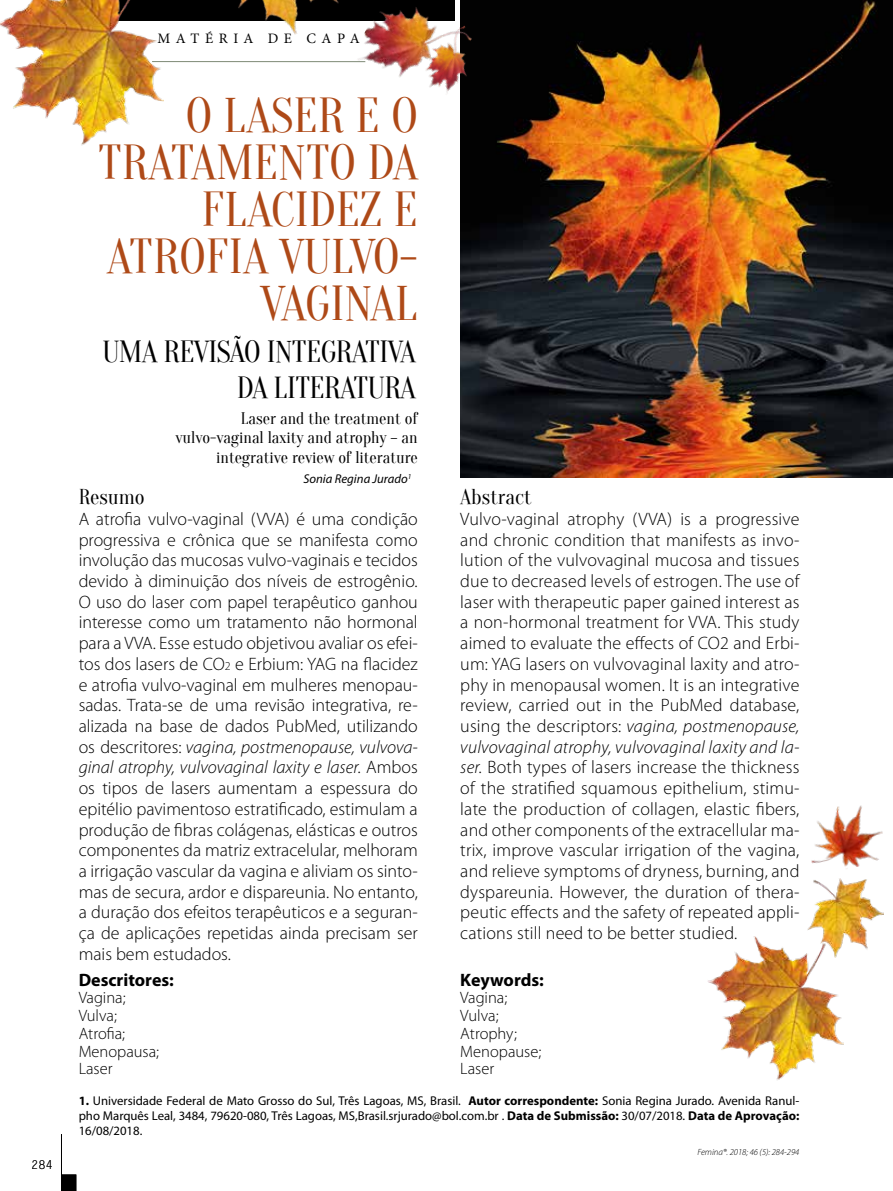
<style>
.page{position:relative;width:893px;height:1191px;background:#fff}
.page>*{position:absolute;margin:0;border:0;box-sizing:border-box;transform-origin:0 0}
.t1{font:48px/47.1px "Oranienbaum";color:#ae4917;text-align:right}
.t2{font:30px/36px "Oranienbaum";letter-spacing:-.02em;color:#000;text-align:right}
.t3{font:21px "Oranienbaum";color:#000}
.t4{font:300 18px/20.7px "Myriad Pro";color:#000;text-align:justify}
.t5{font:700 18px "Myriad Pro";color:#000}
.t6{font:16.5px/19.8px "Oranienbaum";color:#000;text-align:right}
.t7{font:300 16.5px/17.7px "Myriad Pro";color:#000}
.t8{font:14.4px "Minion Pro";letter-spacing:.39em;color:#000}
.t9{font:12.75px/15.3px "Myriad Pro";color:#000;text-align:justify}
.t10{font:italic 12.75px "Myriad Pro";color:#000}
.t11{font:12px "Letter Gothic Std";color:#000}
.t12{font:italic 300 9px "Myriad Pro";color:#000}
.s1{font-size:12px}
.s2{font-style:italic}
.s3{font-weight:700}
</style>
<div class="page">
<div style="left:73px;top:0;width:382px;height:21px;background:#000"></div>
<hr style="left:152px;top:61px;width:213px;height:1px;background:#7e8a76">
<img style="left:460px;top:0;width:433px;height:478px">
<img style="left:707px;top:936px;width:137px;height:144px">
<img style="left:808px;top:878px;width:76px;height:79px">
<img style="left:811px;top:805px;width:72px;height:64px">
<img style="left:0;top:0;width:164px;height:146px">
<img style="left:238px;top:0;width:101px;height:35px">
<img style="left:352px;top:0;width:121px;height:102px">
<img style="left:412px;top:24px;width:79px;height:76px">
<hr style="left:61px;top:1134px;width:1px;height:57px;background:#000">
<svg style="left:62px;top:1174px;width:14px;height:17px"></svg>
<p class="t11" style="left:31px;top:1157px;width:23px">284</p>
<p class="t8" style="left:157px;top:29px;width:204px">MATÉRIA DE CAPA</p>
<h1 class="t1" style="left:98px;top:93px;width:321px">O LASER E O<br>TRATAMENTO DA<br>FLACIDEZ E<br>ATROFIA VULVO-<br>VAGINAL</h1>
<h2 class="t2" style="left:102px;top:335px;width:315px">UMA REVISÃO INTEGRATIVA<br>DA LITERATURA</h2>
<p class="t6" style="left:176px;top:408px;width:244px">Laser and the treatment of vulvo-vaginal laxity and atrophy – an integrative review of literature</p>
<p class="t10" style="left:303px;top:472px;width:110px">Sonia Regina Jurado<sup>1</sup></p>
<p class="t3" style="left:79px;top:485px;width:68px">Resumo</p>
<p class="t4" style="left:79px;top:509px;width:341px">A atrofia vulvo-vaginal (VVA) é uma condição progressiva e crônica que se manifesta como involução das mucosas vulvo-vaginais e tecidos devido à diminuição dos níveis de estrogênio.<br>O uso do laser com papel terapêutico ganhou interesse como um tratamento não hormonal para a VVA. Esse estudo objetivou avaliar os efei&shy;tos dos lasers de CO<span class="s1">2</span> e Erbium: YAG na flacidez e atrofia vulvo-vaginal em mulheres menopau&shy;sadas. Trata-se de uma revisão integrativa, re&shy;alizada na base de dados PubMed, utilizando os descritores: <span class="s2">vagina, postmenopause, vulvova&shy;ginal atrophy, vulvovaginal laxity e laser.</span> Ambos os tipos de lasers aumentam a espessura do epitélio pavimentoso estratificado, estimulam a produção de fibras colágenas, elásticas e outros componentes da matriz extracelular, melhoram a irrigação vascular da vagina e aliviam os sinto&shy;mas de secura, ardor e dispareunia. No entanto, a duração dos efeitos terapêuticos e a seguran&shy;ça de aplicações repetidas ainda precisam ser mais bem estudados.</p>
<p class="t5" style="left:79px;top:969px;width:97px">Descritores:</p>
<p class="t7" style="left:79px;top:989px;width:82px">Vagina;<br>Vulva;<br>Atrofia;<br>Menopausa;<br>Laser</p>
<p class="t3" style="left:460px;top:485px;width:73px">Abstract</p>
<p class="t4" style="left:460px;top:509px;width:341px">Vulvo-vaginal atrophy (VVA) is a progressive and chronic condition that manifests as invo&shy;lution of the vulvovaginal mucosa and tissues due to decreased levels of estrogen. The use of laser with therapeutic paper gained interest as a non-hormonal treatment for VVA. This study aimed to evaluate the effects of CO2 and Erbi&shy;um: YAG lasers on vulvovaginal laxity and atro&shy;phy in menopausal women. It is an integrative review, carried out in the PubMed database, using the descriptors: <span class="s2">vagina, postmenopause, vulvovaginal atrophy, vulvovaginal laxity and la&shy;ser.</span> Both types of lasers increase the thickness of the stratified squamous epithelium, stimu&shy;late the production of collagen, elastic fibers, and other components of the extracellular ma&shy;trix, improve vascular irrigation of the vagina, and relieve symptoms of dryness, burning, and dyspareunia. However, the duration of thera&shy;peutic effects and the safety of repeated appli&shy;cations still need to be better studied.</p>
<p class="t5" style="left:460px;top:969px;width:85px">Keywords:</p>
<p class="t7" style="left:460px;top:989px;width:82px">Vagina;<br>Vulva;<br>Atrophy;<br>Menopause;<br>Laser</p>
<p class="t9" style="left:79px;top:1093px;width:722px"><span class="s3">1.</span> Universidade Federal de Mato Grosso do Sul, Três Lagoas, MS, Brasil. <span class="s3">Autor correspondente:</span> Sonia Regina Jurado. Avenida Ranul&shy;pho Marquês Leal, 3484, 79620-080, Três Lagoas, MS,Brasil.srjurado@bol.com.br . <span class="s3">Data de Submissão:</span> 30/07/2018. <span class="s3">Data de Aprovação:<br></span>16/08/2018.</p>
<p class="t12" style="left:697px;top:1147px;width:103px">Femina®. 2018; 46 (5): 284-294</p>
</div>
